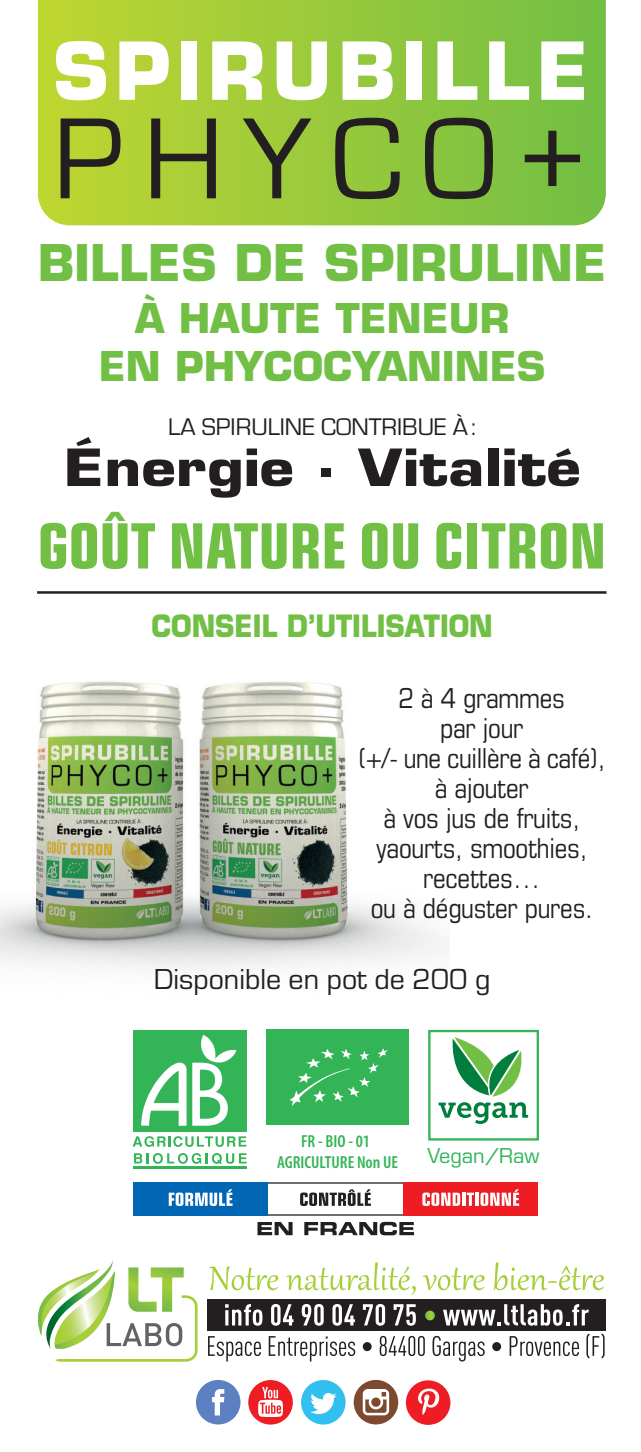
<style>
.page{position:relative;width:641px;height:1452px;background:#fff}
.page>*{position:absolute;margin:0;border:0;box-sizing:border-box;transform-origin:0 0}
.t1{font:119.75px "Eurostile";letter-spacing:.165em;color:#231f20}
.t2{font:700 77.75px "Eurostile LT Std";letter-spacing:.08em;color:#fff}
.t3{font:700 condensed 62.5px "Eurostile LT Std";color:#71bf44;scale:.95 1}
.t4{font:700 50px "Eurostile LT Std";color:#231f20;scale:1.2 1}
.t5{font:700 49.25px "Eurostile LT Std";color:#71bf44}
.t6{font:700 40px/48px "Eurostile LT Std";color:#71bf44;text-align:center}
.t7{font:30px "Eurostile";color:#231f20}
.t8{font:700 30px "Eurostile LT Std";color:#71bf44;scale:.9 1}
.t9{font:condensed 27.5px/30px "Eurostile LT Std";letter-spacing:-.01em;color:#231f20;text-align:center}
.t10{font:25px "Eurostile";color:#231f20}
.t11{font:20px "Eurostile LT Std";color:#32b457}
.t12{font:600 condensed 17.5px/21px "Myriad Pro";color:#32b457;text-align:center}
</style>
<div class="page">
<svg style="left:208px;top:1336px;width:53px;height:25px"></svg>
<svg style="left:269px;top:1336px;width:86px;height:25px"></svg>
<div style="left:363px;top:1342px;width:8px;height:9px;background:#231f20;border-radius:50%"></div>
<svg style="left:379px;top:1336px;width:46px;height:20px"></svg>
<svg style="left:432px;top:1336px;width:52px;height:25px"></svg>
<div style="left:492px;top:1342px;width:9px;height:9px;background:#231f20;border-radius:50%"></div>
<svg style="left:509px;top:1336px;width:70px;height:20px"></svg>
<svg style="left:586px;top:1333px;width:18px;height:25px"></svg>
<div style="left:207px;top:1299px;width:398px;height:31px;background:#231f20"></div>
<svg style="left:225px;top:1304px;width:37px;height:22px"></svg>
<svg style="left:271px;top:1304px;width:22px;height:22px"></svg>
<svg style="left:301px;top:1304px;width:22px;height:22px"></svg>
<svg style="left:332px;top:1304px;width:23px;height:22px"></svg>
<svg style="left:363px;top:1304px;width:22px;height:22px"></svg>
<svg style="left:393px;top:1304px;width:23px;height:22px"></svg>
<svg style="left:425px;top:1311px;width:10px;height:9px"></svg>
<svg style="left:443px;top:1304px;width:145px;height:22px"></svg>
<svg style="left:38px;top:1260px;width:159px;height:102px"></svg>
<svg style="left:209px;top:1266px;width:69px;height:24px"></svg>
<svg style="left:286px;top:1262px;width:129px;height:33px"></svg>
<svg style="left:422px;top:1268px;width:62px;height:22px"></svg>
<svg style="left:493px;top:1262px;width:110px;height:28px"></svg>
<div style="left:196px;top:1380px;width:44px;height:44px;background:#5c80c1;border-radius:50%"></div>
<svg style="left:212px;top:1389px;width:12px;height:26px"></svg>
<div style="left:248px;top:1380px;width:45px;height:45px;background:#ee1d23;border-radius:50%"></div>
<div style="left:353px;top:1380px;width:45px;height:44px;background:#7d4a30;border-radius:50%"></div>
<svg style="left:362px;top:1389px;width:27px;height:26px"></svg>
<div style="left:301px;top:1380px;width:44px;height:44px;background:#31c0f0;border-radius:50%"></div>
<svg style="left:310px;top:1393px;width:26px;height:21px"></svg>
<div style="left:406px;top:1380px;width:44px;height:45px;background:#ee1d23;border-radius:50%"></div>
<svg style="left:418px;top:1389px;width:21px;height:26px"></svg>
<svg style="left:258px;top:1387px;width:25px;height:30px"></svg>
<svg style="left:38px;top:0;width:567px;height:225px;background:#99ca3b"></svg>
<hr style="left:37px;top:591px;width:569px;height:3px;background:#231f20">
<hr style="left:261px;top:1182px;width:144px;height:1px;background:#6c6d70">
<hr style="left:260px;top:1214px;width:145px;height:1px;background:#6c6d70">
<div style="left:133px;top:1182px;width:135px;height:34px;background:#0166b3"></div>
<svg style="left:169px;top:1189px;width:63px;height:17px"></svg>
<svg style="left:300px;top:1189px;width:71px;height:17px"></svg>
<svg style="left:257px;top:1222px;width:35px;height:13px"></svg>
<svg style="left:304px;top:1222px;width:110px;height:13px"></svg>
<div style="left:403px;top:1182px;width:135px;height:34px;background:#ee1d23"></div>
<svg style="left:422px;top:1189px;width:97px;height:17px"></svg>
<div style="left:428px;top:1030px;width:111px;height:111px;border:2px solid #32b457"></div>
<div style="left:266px;top:1030px;width:142px;height:95px;background:#32b457"></div>
<svg style="left:289px;top:1048px;width:99px;height:58px"></svg>
<hr style="left:133px;top:1166px;width:113px;height:2px;background:#32b457">
<svg style="left:133px;top:1136px;width:113px;height:11px"></svg>
<svg style="left:134px;top:1153px;width:113px;height:11px"></svg>
<div style="left:133px;top:1030px;width:113px;height:101px;background:#32b457"></div>
<svg style="left:141px;top:1035px;width:95px;height:91px"></svg>
<svg style="left:438px;top:1037px;width:90px;height:87px"></svg>
<img style="left:0;top:681px;width:449px;height:291px">
<h2 class="t2" style="left:53px;top:42px;width:537px">SPIRUBILLE</h2>
<h1 class="t1" style="left:53px;top:87px;width:537px">PHYCO+</h1>
<h3 class="t5" style="left:38px;top:244px;width:570px">BILLES DE SPIRULINE</h3>
<h3 class="t6" style="left:99px;top:299px;width:448px">À HAUTE TENEUR<br>EN PHYCOCYANINES</h3>
<p class="t10" style="left:168px;top:412px;width:309px">LA SPIRULINE CONTRIBUE À:</p>
<h3 class="t4" style="left:64px;top:448px;width:432px">Énergie · Vitalité</h3>
<h3 class="t3" style="left:38px;top:523px;width:600px">GOÛT NATURE OU CITRON</h3>
<p class="t8" style="left:151px;top:615px;width:380px">CONSEIL D’UTILISATION</p>
<p class="t9" style="left:358px;top:686px;width:249px">2 à 4 grammes<br>par jour<br>(+/- une cuillère à café), à ajouter<br>à vos jus de fruits, yaourts, smoothies, recettes…<br>ou à déguster pures.</p>
<p class="t7" style="left:154px;top:961px;width:338px">Disponible en pot de 200 g</p>
<p class="t12" style="left:277px;top:1132px;width:122px">FR-BIO-01<br>AGRICULTURE Non UE</p>
<p class="t11" style="left:427px;top:1148px;width:113px">Vegan/Raw</p>
</div>
